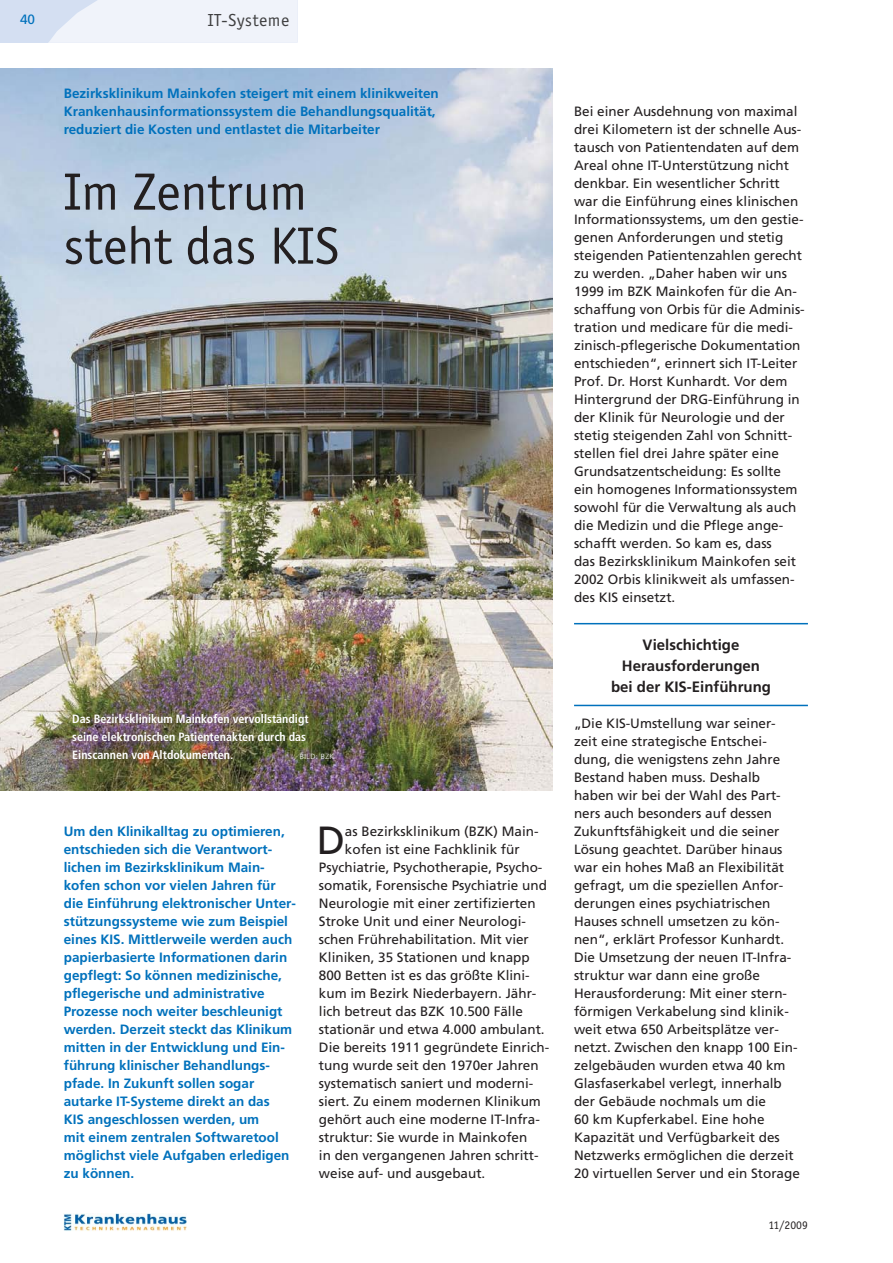
<style>
.page{position:relative;width:893px;height:1263px;background:#fff}
.page>*{position:absolute;margin:0;border:0;box-sizing:border-box;transform-origin:0 0}
.t1{font:54px/54px "Officina Sans";color:#231f20}
.t2{font:39.3px "Frutiger";color:#231f20}
.t3{font:18px "Officina Sans";letter-spacing:.03em;color:#404041}
.t4{font:700 15px/21px "Frutiger";color:#231f20;text-align:center}
.t5{font:13.5px/18px "Frutiger";color:#231f20}
.t6{font:700 13.5px/18px "Frutiger";color:#0071bc}
.t7{font:13.5px "Frutiger";color:#0071bc}
.t8{font:700 condensed 12px/18px "Frutiger";color:#fff}
.t9{font:12px "Officina Sans";color:#231f20}
.t10{font:300 7.5px "Frutiger";letter-spacing:.055em;color:#fff}
</style>
<div class="page">
<div style="left:0;top:0;width:298px;height:43px;background:#d4dff2"></div>
<svg style="left:49px;top:0;width:249px;height:43px"></svg>
<img style="left:0;top:68px;width:553px;height:723px">
<hr style="left:574px;top:623px;width:234px;height:1px;background:#0071bc">
<hr style="left:574px;top:705px;width:234px;height:1px;background:#0071bc">
<img style="left:64px;top:1213px;width:123px;height:18px">
<p class="t7" style="left:20px;top:14px;width:17px">40</p>
<p class="t3" style="left:208px;top:13px;width:83px">IT-Systeme</p>
<p class="t6" style="left:64px;top:86px;width:377px">Bezirksklinikum Mainkofen steigert mit einem klinikweiten<br>Krankenhausinformationssystem die Behandlungsqualität, reduziert die Kosten und entlastet die Mitarbeiter</p>
<p class="t1" style="left:64px;top:169px;width:277px">Im Zentrum steht das KIS</p>
<p class="t8" style="left:72px;top:711px;width:238px">Das Bezirksklinikum Mainkofen vervollständigt seine elektronischen Patientenakten durch das<br>Einscannen von Altdokumenten.</p>
<p class="t10" style="left:300px;top:754px;width:36px">BILD: BZK</p>
<p class="t6" style="left:64px;top:824px;width:234px">Um den Klinikalltag zu optimieren, entschieden sich die Ver antwort - lichen im Bezirksklinikum Main&shy;kofen schon vor vielen Jahren für die Einführung elektronischer Unter&shy;stützungssysteme wie zum Beispiel eines KIS. Mittlerweile werden auch papierbasierte Informa tionen darin gepflegt: So können medizinische, pflegerische und administrative Prozesse noch weiter beschleunigt werden. Derzeit steckt das Klinikum mitten in der Entwicklung und Ein&shy;führung klinischer Be handlungs - pfade. In Zukunft sollen sogar autarke IT-Systeme direkt an das<br>KIS angeschlossen werden, um<br>mit einem zentralen Softwaretool möglichst viele Aufgaben erledigen zu können.</p>
<p class="t2" style="left:317px;top:825px;width:30px">D</p>
<p class="t5" style="left:345px;top:824px;width:195px">as Bezirksklinikum (BZK) Main -</p>
<p class="t5" style="left:345px;top:842px;width:176px">kofen ist eine Fachklinik für</p>
<p class="t5" style="left:319px;top:860px;width:225px">Psychiatrie, Psychotherapie, Psycho-</p>
<p class="t5" style="left:319px;top:878px;width:230px">somatik, Forensische Psychiatrie und</p>
<p class="t5" style="left:319px;top:896px;width:218px">Neurologie mit einer zertifi zierten</p>
<p class="t5" style="left:319px;top:914px;width:208px">Stroke Unit und einer Neurologi -</p>
<p class="t5" style="left:319px;top:932px;width:211px">schen Frührehabilitation. Mit vier</p>
<p class="t5" style="left:319px;top:950px;width:212px">Kliniken, 35 Stationen und knapp</p>
<p class="t5" style="left:319px;top:968px;width:212px">800 Betten ist es das größte Klini-</p>
<p class="t5" style="left:319px;top:986px;width:219px">kum im Bezirk Niederbayern. Jähr-</p>
<p class="t5" style="left:319px;top:1004px;width:206px">lich betreut das BZK 10.500 Fälle</p>
<p class="t5" style="left:319px;top:1022px;width:227px">stationär und etwa 4.000 ambulant.</p>
<p class="t5" style="left:319px;top:1040px;width:232px">Die bereits 1911 gegründete Einrich-</p>
<p class="t5" style="left:319px;top:1058px;width:221px">tung wurde seit den 1970er Jahren</p>
<p class="t5" style="left:319px;top:1076px;width:216px">systematisch saniert und moderni-</p>
<p class="t5" style="left:319px;top:1094px;width:223px">siert. Zu einem modernen Klinikum</p>
<p class="t5" style="left:319px;top:1112px;width:222px">gehört auch eine moderne IT-Infra-</p>
<p class="t5" style="left:319px;top:1130px;width:210px">struktur: Sie wurde in Mainkofen</p>
<p class="t5" style="left:319px;top:1148px;width:221px">in den vergangenen Jahren schritt-</p>
<p class="t5" style="left:319px;top:1166px;width:168px">weise auf- und ausgebaut.</p>
<p class="t5" style="left:574px;top:104px;width:232px">Bei einer Ausdehnung von maximal drei Kilometern ist der schnelle Aus&shy;tausch von Patientendaten auf dem Areal ohne IT-Unterstützung nicht denkbar. Ein wesentlicher Schritt war die Einführung eines klinischen Informationssystems, um den ge stie - genen Anforderungen und stetig steigenden Patien ten zahlen ge recht zu werden. „Daher haben wir uns 1999 im BZK Main kofen für die An - schaffung von Orbis für die Adminis - tra tion und medicare für die medi - zinisch-pfle gerische Dokumentation entschieden“, erinnert sich IT-Leiter Prof. Dr. Horst Kunhardt. Vor dem Hintergrund der DRG-Einführung in der Klinik für Neurologie und der stetig steigenden Zahl von Schnitt&shy;stellen fiel drei Jahre später eine Grund satzentscheidung: Es sollte<br>ein homogenes Informationssystem sowohl für die Verwaltung als auch die Medizin und die Pflege ange&shy;schafft werden. So kam es, dass<br>das Bezirksklinikum Mainkofen seit 2002 Orbis klinikweit als umfassen&shy;des KIS einsetzt.</p>
<p class="t4" style="left:611px;top:635px;width:161px">Vielschichtige<br>Herausforderungen bei der KIS-Einführung</p>
<p class="t5" style="left:574px;top:716px;width:227px">„Die KIS-Umstellung war seiner&shy;zeit eine strategische Entschei&shy;dung, die wenigstens zehn Jahre<br>Bestand haben muss. Deshalb haben wir bei der Wahl des Part&shy;ners auch besonders auf dessen<br>Zukunfts fähigkeit und die seiner<br>Lösung geachtet. Darüber hinaus war ein hohes Maß an Flexibilität gefragt, um die speziellen Anfor - derungen eines psychiatrischen<br>Hauses schnell umsetzen zu kön&shy;nen“, erklärt Professor Kunhardt.<br>Die Umsetzung der neuen IT-Infra&shy;struktur war dann eine große<br>Herausforderung: Mit einer stern - förmigen Verkabelung sind kli nik - weit etwa 650 Arbeitsplätze ver - netzt. Zwischen den knapp 100 Ein - zel gebäuden wurden etwa 40 km<br>Glasfaserkabel verlegt, innerhalb der Gebäude noch mals um die<br>60 km Kupfer kabel. Eine hohe<br>Kapazität und Verfüg barkeit des<br>Netzwerks er möglichen die derzeit<br>20 virtuellen Server und ein Storage</p>
<p class="t9" style="left:768px;top:1221px;width:41px">11/2009</p>
</div>
